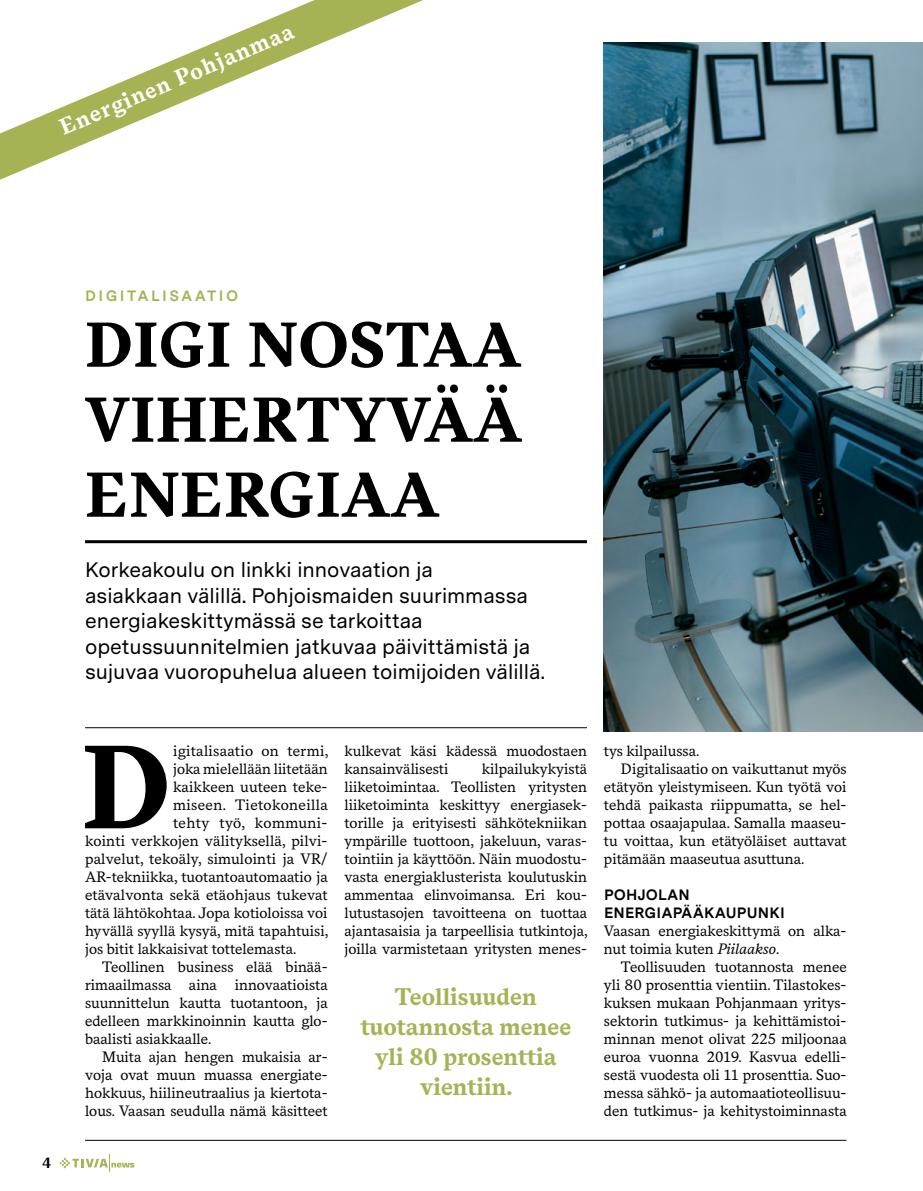
<style>
.page{position:relative;width:923px;height:1191px;background:#fff}
.page>*{position:absolute;margin:0;border:0;box-sizing:border-box;transform-origin:0 0}
.t1{font:700 117.9px "Messina Serif";color:#000}
.t2{font:700 63px/75px "Messina Serif";letter-spacing:.01em;color:#000;text-align:justify}
.t3{font:700 24px/30px "Messina Serif";color:#a7b255;text-align:center}
.t4{font:700 22.5px "Messina Serif";color:#fff}
.t5{font:21px/25.5px "Messina Sans";color:#000}
.t6{font:15px/18px "Messina Serif";color:#000}
.t7{font:15px "Messina Serif";letter-spacing:.025em;color:#000}
.t8{font:700 15px/18px "Messina Sans";letter-spacing:.01em;color:#000}
.t9{font:15px "Messina Serif";letter-spacing:.02em;color:#000}
.t10{font:700 15px "Messina Sans";letter-spacing:.16em;color:#a7b255}
.t11{font:700 15px "Messina Serif";color:#000}
.s1{font-style:italic}
</style>
<div class="page">
<svg style="left:60px;top:1154px;width:74px;height:17px"></svg>
<img style="left:604px;top:43px;width:319px;height:688px">
<svg style="left:0;top:0;width:423px;height:180px"></svg>
<hr style="left:85px;top:1140px;width:761px;height:1px;background:#000">
<hr style="left:85px;top:727px;width:502px;height:1px;background:#000">
<hr style="left:85px;top:540px;width:502px;height:3px;background:#000">
<h3 class="t4" style="left:54px;top:112px;width:253px;rotate:-23deg">Energinen Pohjanmaa</h3>
<p class="t11" style="left:43px;top:1151px;width:10px">4</p>
<p class="t10" style="left:85px;top:284px;width:155px">DIGITALISAATIO</p>
<h2 class="t2" style="left:85px;top:307px;width:438px">DIGI NOSTAA VIHERTYVÄÄ ENERGIAA</h2>
<h3 class="t5" style="left:85px;top:556px;width:461px">Korkeakoulu on linkki innovaation ja<br>asiakkaan välillä. Pohjoismaiden suurimmassa energiakeskittymässä se tarkoittaa opetussuunnitelmien jatkuvaa päivittämistä ja sujuvaa vuoropuhelua alueen toimijoiden välillä.</h3>
<h1 class="t1" style="left:82px;top:698px;width:90px">D</h1>
<p class="t9" style="left:173px;top:739px;width:157px">igitalisaatio on termi,</p>
<p class="t6" style="left:173px;top:759px;width:156px">joka mielellään liitetään</p>
<p class="t6" style="left:173px;top:777px;width:156px">kaikkeen uuteen teke-</p>
<p class="t7" style="left:173px;top:793px;width:156px">miseen. Tietokoneilla</p>
<p class="t7" style="left:173px;top:811px;width:156px">tehty työ, kommuni-</p>
<p class="t6" style="left:85px;top:831px;width:244px">kointi verkkojen välityksellä, pilvi-</p>
<p class="t6" style="left:85px;top:849px;width:244px">palvelut, tekoäly, simulointi ja VR/</p>
<p class="t6" style="left:85px;top:867px;width:244px">AR-tekniikka, tuotantoautomaatio ja</p>
<p class="t6" style="left:85px;top:885px;width:244px">etävalvonta sekä etäohjaus tukevat</p>
<p class="t6" style="left:85px;top:903px;width:244px">tätä lähtökohtaa. Jopa kotioloissa voi</p>
<p class="t6" style="left:85px;top:921px;width:245px">hyvällä syyllä kysyä, mitä tapahtuisi,</p>
<p class="t6" style="left:85px;top:939px;width:213px">jos bitit lakkaisivat tottelemasta.</p>
<p class="t6" style="left:102px;top:957px;width:227px">Teollinen business elää binää-</p>
<p class="t6" style="left:85px;top:975px;width:244px">rimaailmassa aina innovaatioista</p>
<p class="t6" style="left:85px;top:993px;width:244px">suunnittelun kautta tuotantoon, ja</p>
<p class="t6" style="left:85px;top:1011px;width:244px">edelleen markkinoinnin kautta glo-</p>
<p class="t6" style="left:85px;top:1029px;width:128px">baalisti asiakkaalle.</p>
<p class="t6" style="left:102px;top:1047px;width:227px">Muita ajan hengen mukaisia ar-</p>
<p class="t6" style="left:85px;top:1065px;width:244px">voja ovat muun muassa energiate-</p>
<p class="t6" style="left:85px;top:1083px;width:244px">hokkuus, hiilineutraalius ja kiertota-</p>
<p class="t6" style="left:85px;top:1101px;width:244px">lous. Vaasan seudulla nämä käsitteet</p>
<p class="t6" style="left:344px;top:741px;width:244px">kulkevat käsi kädessä muodostaen kansainvälisesti</p>
<p class="t6" style="left:344px;top:759px;width:245px;text-align:justify;text-indent:137px">kilpailukykyistä liiketoimintaa. Teollisten yritysten liiketoiminta keskittyy energiasek&shy;torille ja erityisesti sähkötekniikan ympärille tuottoon, jakeluun, varas&shy;tointiin ja käyttöön. Näin muodostu&shy;vasta energiaklusterista koulutuskin ammentaa elinvoimansa. Eri kou&shy;lutustasojen tavoitteena on tuottaa ajantasaisia ja tarpeellisia tutkintoja, joilla varmistetaan yritysten menes-</p>
<h3 class="t3" style="left:361px;top:981px;width:212px">Teollisuuden tuotannosta menee yli 80 prosenttia vientiin.</h3>
<p class="t6" style="left:604px;top:741px;width:97px">tys kilpailussa.</p>
<p class="t6" style="left:621px;top:759px;width:227px">Digitalisaatio on vaikuttanut myös</p>
<p class="t6" style="left:604px;top:777px;width:244px">etätyön yleistymiseen. Kun työtä voi</p>
<p class="t6" style="left:604px;top:795px;width:244px">tehdä paikasta riippumatta, se hel-</p>
<p class="t6" style="left:604px;top:813px;width:244px">pottaa osaajapulaa. Samalla maaseu-</p>
<p class="t6" style="left:604px;top:831px;width:244px">tu voittaa, kun etätyöläiset auttavat</p>
<p class="t6" style="left:604px;top:849px;width:202px">pitämään maaseutua asuttuna.</p>
<p class="t8" style="left:604px;top:885px;width:182px">POHJOLAN<br>ENERGIAPÄÄKAUPUNKI</p>
<p class="t6" style="left:604px;top:921px;width:244px">Vaasan energiakeskittymä on alka&shy;nut toimia kuten <span class="s1">Piilaakso</span>.</p>
<p class="t6" style="left:604px;top:957px;width:244px;text-align:justify;text-indent:17px">Teollisuuden tuotannosta menee yli 80 prosenttia vientiin. Tilastokes&shy;kuksen mukaan Pohjanmaan yritys&shy;sektorin tutkimus- ja kehittämistoi&shy;minnan menot olivat 225 miljoonaa euroa vuonna 2019. Kasvua edelli&shy;sestä vuodesta oli 11 prosenttia. Suo&shy;messa sähkö- ja automaatioteollisuu&shy;den tutkimus- ja kehitystoiminnasta</p>
</div>
